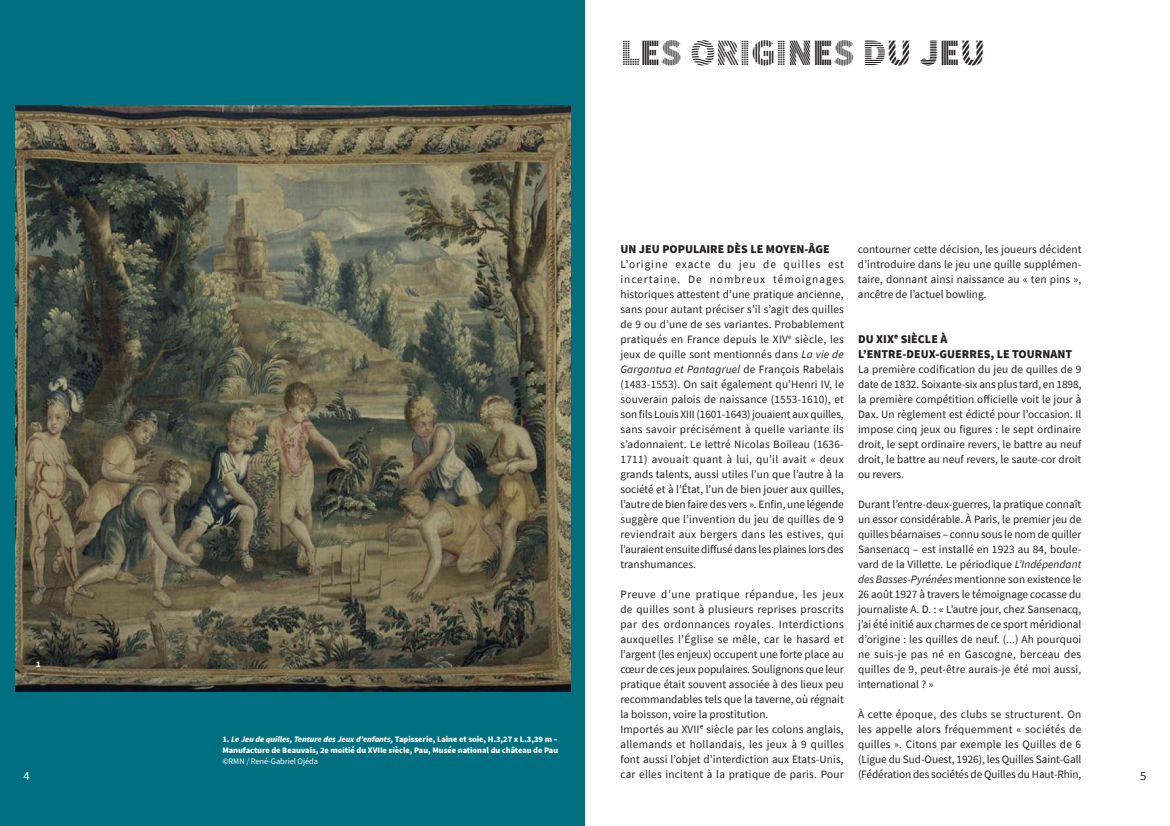
<style>
.page{position:relative;width:1170px;height:826px;background:#fff}
.page>*{position:absolute;margin:0;border:0;box-sizing:border-box;transform-origin:0 0}
.t1{font:900 37.5px "Source Sans Pro DISPLAYV2";color:#231f20}
.t2{font:12.5px "Source Sans Pro";color:#fff}
.t3{font:12.5px "Source Sans Pro";color:#231f20}
.t4{font:900 11.88px/15px "Source Sans Pro";letter-spacing:.005em;color:#231f20}
.t5{font:11.25px/15px "Source Sans Pro";letter-spacing:.005em;color:#231f20;text-align:justify}
.t6{font:900 8.38px/11.2px "Source Sans Pro";letter-spacing:-.005em;color:#fff}
.t7{font:8.38px "Source Sans Pro";letter-spacing:-.005em;color:#fff}
.s1{font-style:italic}
</style>
<div class="page">
<div style="left:0;top:0;width:585px;height:826px;background:#006f80"></div>
<img style="left:15px;top:105px;width:555px;height:586px">
<h1 class="t1" style="left:620px;top:34px;width:366px">LES ORIGINES DU JEU</h1>
<p class="t4" style="left:620px;top:241px;width:211px">UN JEU POPULAIRE DÈS LE MOYEN-ÂGE</p>
<p class="t5" style="left:620px;top:257px;width:225px">L’origine exacte du jeu de quilles est incertaine. De nombreux témoignages historiques attestent d’une pratique ancienne, sans pour autant préciser s’il s’agit des quilles de 9 ou d’une de ses variantes. Probablement pratiqués en France depuis le XIV<sup>e</sup> siècle, les jeux de quille sont mentionnés dans <span class="s1">La vie de Gargantua et Pantagruel</span> de François Rabelais (1483-1553). On sait également qu’Henri IV, le souverain palois de naissance (1553-1610), et son fils Louis XIII (1601-1643) jouaient aux quilles, sans savoir précisément à quelle variante ils s’adonnaient. Le lettré Nicolas Boileau (1636- 1711) avouait quant à lui, qu’il avait « deux grands talents, aussi utiles l’un que l’autre à la société et à l’État, l’un de bien jouer aux quilles, l’autre de bien faire des vers ». Enfin, une légende suggère que l’invention du jeu de quilles de 9 reviendrait aux bergers dans les estives, qui l’auraient ensuite diffusé dans les plaines lors des transhumances.</p>
<p class="t5" style="left:620px;top:587px;width:225px;text-align:left">Preuve d’une pratique répandue, les jeux de quilles sont à plusieurs reprises proscrits par des ordonnances royales. Interdictions auxquelles l’Église se mêle, car le hasard et l’argent (les enjeux) occupent une forte place au cœur de ces jeux populaires. Soulignons que leur pratique était souvent associée à des lieux peu recommandables tels que la taverne, où régnait la boisson, voire la prostitution.<br>Importés au XVIIᵉ siècle par les colons anglais, allemands et hollandais, les jeux à 9 quilles font aussi l’objet d’interdiction aux Etats-Unis, car elles incitent à la pratique de paris. Pour</p>
<p class="t5" style="left:857px;top:242px;width:225px">contourner cette décision, les joueurs décident d’introduire dans le jeu une quille supplémen&shy;taire, donnant ainsi naissance au « ten pins », ancêtre de l’actuel bowling.</p>
<p class="t4" style="left:857px;top:331px;width:216px">DU XIXᵉ SIÈCLE À<br>L’ENTRE-DEUX-GUERRES, LE TOURNANT</p>
<p class="t5" style="left:857px;top:362px;width:225px">La première codification du jeu de quilles de 9 date de 1832. Soixante-six ans plus tard, en 1898, la première compétition officielle voit le jour à Dax. Un règlement est édicté pour l’occasion. Il impose cinq jeux ou figures : le sept ordinaire droit, le sept ordinaire revers, le battre au neuf droit, le battre au neuf revers, le saute-cor droit ou revers.</p>
<p class="t5" style="left:857px;top:497px;width:225px">Durant l’entre-deux-guerres, la pratique connaît un essor considérable. À Paris, le premier jeu de quilles béarnaises – connu sous le nom de quiller Sansenacq – est installé en 1923 au 84, boule&shy;vard de la Villette. Le périodique <span class="s1">L’Indépendant des Basses-Pyrénées</span> mentionne son existence le 26 août 1927 à travers le témoignage cocasse du journaliste A. D. : « L’autre jour, chez Sansenacq, j’ai été initié aux charmes de ce sport méridional d’origine : les quilles de neuf. (...) Ah pourquoi ne suis-je pas né en Gascogne, berceau des quilles de 9, peut-être aurais-je été moi aussi, international ? »</p>
<p class="t5" style="left:857px;top:707px;width:225px">À cette époque, des clubs se structurent. On les appelle alors fréquemment « sociétés de quilles ». Citons par exemple les Quilles de 6 (Ligue du Sud-Ouest, 1926), les Quilles Saint-Gall (Fédération des sociétés de Quilles du Haut-Rhin,</p>
<p class="t6" style="left:36px;top:659px;width:6px">1</p>
<p class="t6" style="left:222px;top:733px;width:337px">1. <span class="s1">Le Jeu de quilles, Tenture des Jeux d’enfants,</span> Tapisserie, Laine et soie, H.3,27 x L.3,39 m –<br>Manufacture de Beauvais, 2e moitié du XVIIe siècle, Pau, Musée national du château de Pau</p>
<p class="t7" style="left:222px;top:756px;width:97px">©RMN / René-Gabriel Ojéda</p>
<p class="t2" style="left:23px;top:767px;width:8px">4</p>
<p class="t3" style="left:1140px;top:767px;width:8px">5</p>
</div>
